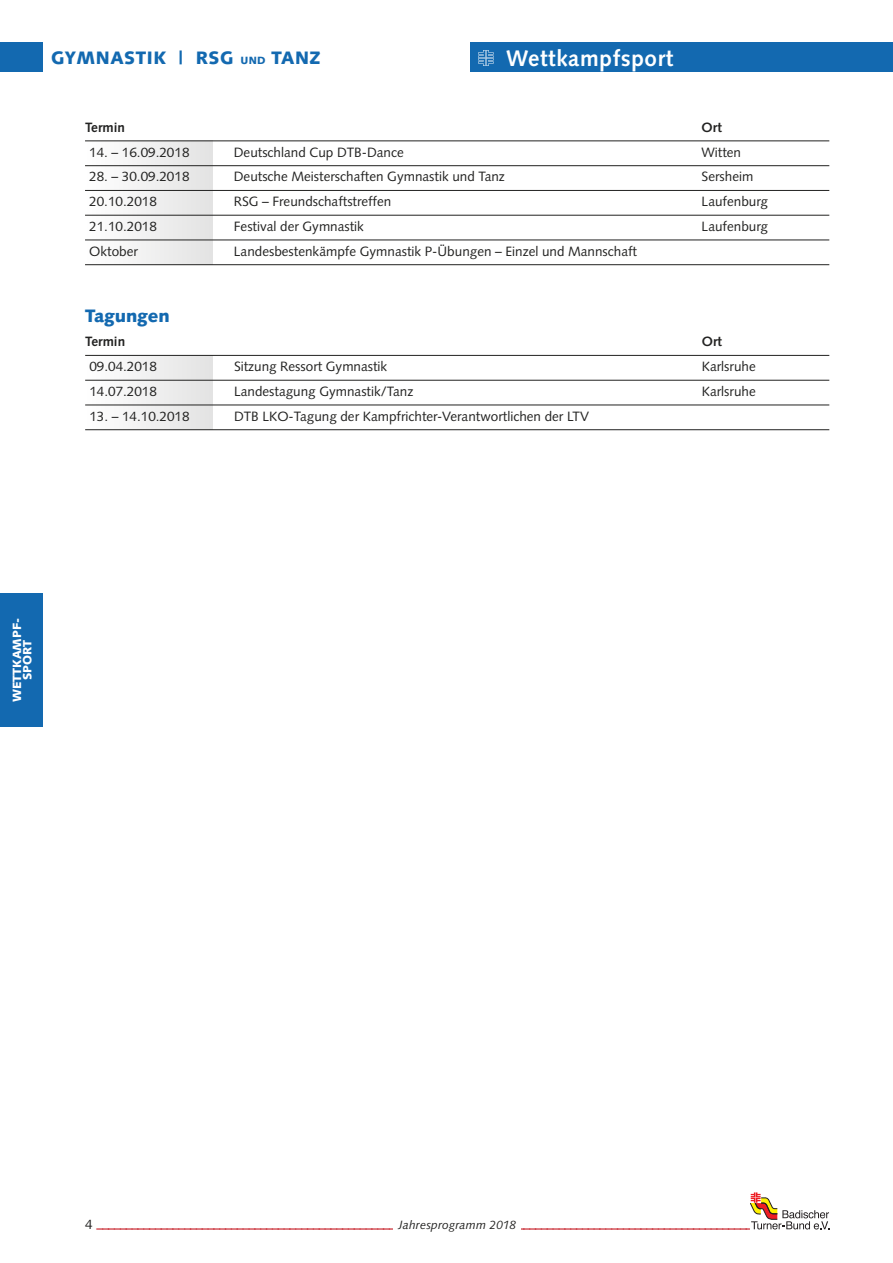
<style>
.page{position:relative;width:893px;height:1263px;background:#fff}
.page>*{position:absolute;margin:0;border:0;box-sizing:border-box;transform-origin:0 0}
.t1{font:700 22.5px "Syntax";letter-spacing:.03em;color:#fff}
.t2{font:900 20.25px "Syntax";color:#c20e19;scale:.67 1}
.t3{font:900 18px "Syntax";letter-spacing:.03em;color:#1369b0}
.t4{font:900 18px "Syntax";color:#1369b0}
.t5{font:13.5px "Syntax";color:#222221}
.t6{font:700 13.5px "Syntax";color:#222221}
.t7{font:900 12px/10.5px "Syntax";color:#fff;text-align:center}
.s1{font-size:10.5px}
</style>
<div class="page">
<svg style="left:750px;top:1192px;width:79px;height:37px"></svg>
<div style="left:471px;top:43px;width:422px;height:29px;background:#1369b0"></div>
<svg style="left:478px;top:50px;width:15px;height:16px"></svg>
<div style="left:0;top:43px;width:43px;height:29px;background:#1369b0"></div>
<div style="left:0;top:593px;width:43px;height:134px;background:#1369b0"></div>
<div style="left:85px;top:141px;width:128px;height:124px;background:linear-gradient(to right,#fdfdfd,#e1e1e1)"></div>
<hr style="left:85px;top:140px;width:744px;height:1px;background:#222221">
<hr style="left:85px;top:165px;width:744px;height:1px;background:#222221">
<hr style="left:85px;top:190px;width:744px;height:1px;background:#222221">
<hr style="left:85px;top:215px;width:744px;height:1px;background:#222221">
<hr style="left:85px;top:240px;width:744px;height:1px;background:#222221">
<hr style="left:85px;top:264px;width:744px;height:1px;background:#222221">
<div style="left:85px;top:355px;width:128px;height:75px;background:linear-gradient(to right,#fdfdfd,#e1e1e1)"></div>
<hr style="left:85px;top:355px;width:744px;height:1px;background:#222221">
<hr style="left:85px;top:380px;width:744px;height:1px;background:#222221">
<hr style="left:85px;top:405px;width:744px;height:1px;background:#222221">
<hr style="left:85px;top:429px;width:744px;height:1px;background:#222221">
<h3 class="t3" style="left:51px;top:50px;width:271px">GYMNASTIK | RSG <span class="s1">UND</span> TANZ</h3>
<h1 class="t1" style="left:506px;top:49px;width:169px">Wettkampfsport</h1>
<p class="t6" style="left:85px;top:122px;width:42px">Termin</p>
<p class="t6" style="left:702px;top:122px;width:22px">Ort</p>
<p class="t5" style="left:89px;top:147px;width:102px">14. – 16.09.2018</p>
<p class="t5" style="left:234px;top:147px;width:171px">Deutschland Cup DTB-Dance</p>
<p class="t5" style="left:702px;top:147px;width:41px">Witten</p>
<p class="t5" style="left:89px;top:171px;width:102px">28. – 30.09.2018</p>
<p class="t5" style="left:234px;top:171px;width:273px">Deutsche Meisterschaften Gymnastik und Tanz</p>
<p class="t5" style="left:702px;top:171px;width:53px">Sersheim</p>
<p class="t5" style="left:89px;top:196px;width:69px">20.10.2018</p>
<p class="t5" style="left:234px;top:196px;width:159px">RSG – Freundschaftstreffen</p>
<p class="t5" style="left:702px;top:196px;width:68px">Laufenburg</p>
<p class="t5" style="left:89px;top:221px;width:69px">21.10.2018</p>
<p class="t5" style="left:234px;top:221px;width:132px">Festival der Gymnastik</p>
<p class="t5" style="left:702px;top:221px;width:68px">Laufenburg</p>
<p class="t5" style="left:89px;top:246px;width:50px">Oktober</p>
<p class="t5" style="left:234px;top:246px;width:405px">Landesbestenkämpfe Gymnastik P-Übungen – Einzel und Mannschaft</p>
<h3 class="t4" style="left:85px;top:308px;width:86px">Tagungen</h3>
<p class="t6" style="left:85px;top:336px;width:42px">Termin</p>
<p class="t6" style="left:702px;top:336px;width:22px">Ort</p>
<p class="t5" style="left:89px;top:361px;width:69px">09.04.2018</p>
<p class="t5" style="left:234px;top:361px;width:155px">Sitzung Ressort Gymnastik</p>
<p class="t5" style="left:702px;top:361px;width:55px">Karlsruhe</p>
<p class="t5" style="left:89px;top:386px;width:69px">14.07.2018</p>
<p class="t5" style="left:234px;top:386px;width:181px">Landestagung Gymnastik/Tanz</p>
<p class="t5" style="left:702px;top:386px;width:55px">Karlsruhe</p>
<p class="t5" style="left:89px;top:411px;width:102px">13. – 14.10.2018</p>
<p class="t5" style="left:234px;top:411px;width:357px">DTB LKO-Tagung der Kampfrichter-Verantwortlichen der LTV</p>
<p class="t7" style="left:13px;top:702px;width:86px;rotate:-90deg">WETTKAMPF-<br>SPORT</p>
<h2 class="t2" style="left:85px;top:1211px;width:1015px"><sub>4</sub> ____________________________________________________<sub>J</sub>_<sub>a</sub>_<sub>h</sub>_<sub>r</sub>_<sub>e</sub>_<sub>s</sub>_<sub>p</sub>_<sub>r</sub>_<sub>o</sub>_<sub>g</sub>_<sub>r</sub>_<sub>a</sub>_<sub>m</sub>_<sub>m</sub>___<sub>2</sub>_<sub>0</sub>_<sub>18</sub>____________________________________________</h2>
</div>
